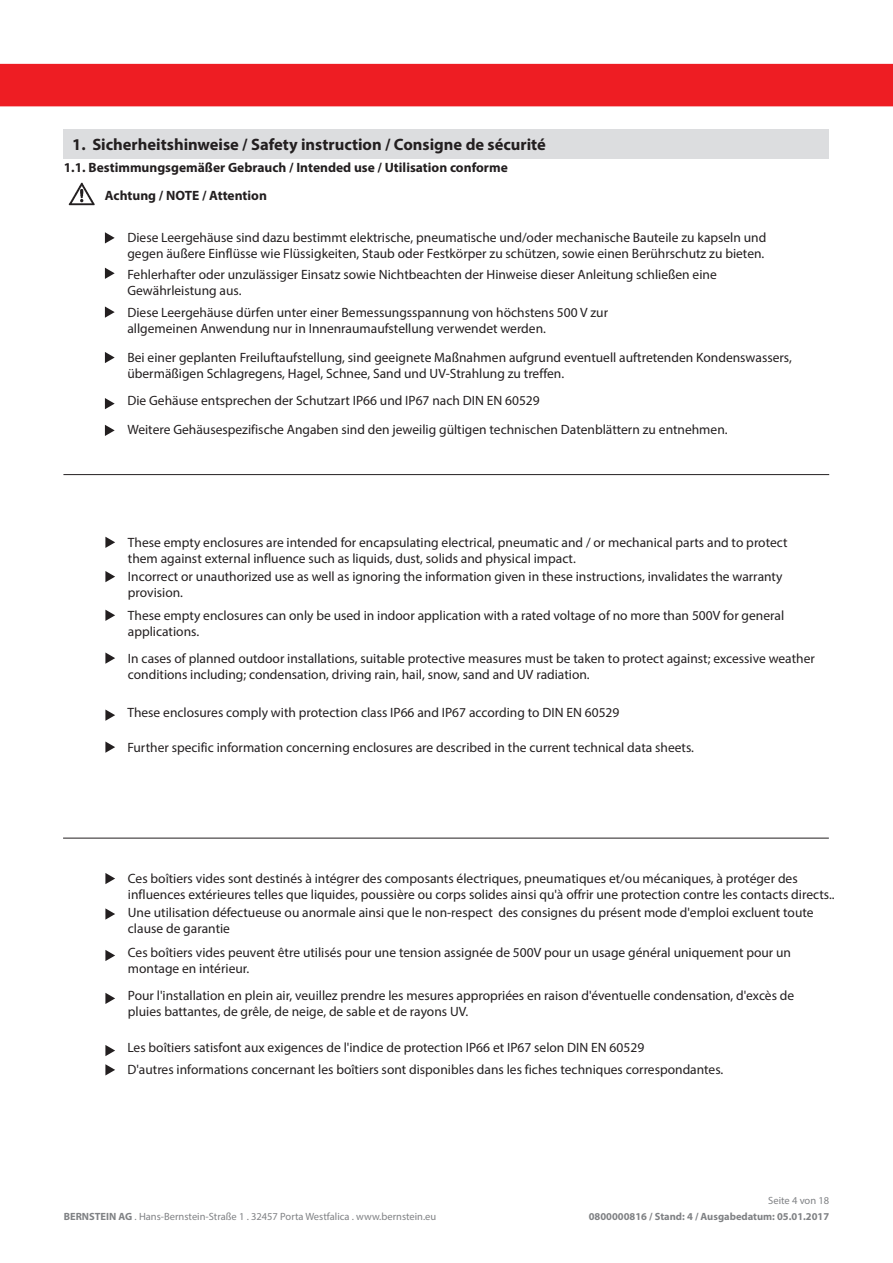
<style>
.page{position:relative;width:893px;height:1263px;background:#fff}
.page>*{position:absolute;margin:0;border:0;box-sizing:border-box;transform-origin:0 0}
.t1{font:700 16.5px "Myriad Pro";color:#231f20}
.t2{font:13.5px/16.2px "Myriad Pro";color:#231f20}
.t3{font:700 13.5px "Myriad Pro";color:#231f20}
.t4{font:10.5px "Myriad Pro";color:#808285}
.t5{font:700 10.5px "Myriad Pro";color:#808285}
.s1{font-weight:700}
</style>
<div class="page">
<div style="left:0;top:64px;width:893px;height:42px;background:#ee1d23"></div>
<div style="left:64px;top:129px;width:765px;height:30px;background:#dcdddf"></div>
<hr style="left:63px;top:474px;width:766px;height:1px;background:#231f20">
<svg style="left:105px;top:268px;width:10px;height:11px"></svg>
<svg style="left:105px;top:232px;width:10px;height:11px"></svg>
<svg style="left:105px;top:306px;width:10px;height:12px"></svg>
<svg style="left:105px;top:352px;width:10px;height:11px"></svg>
<svg style="left:105px;top:398px;width:10px;height:11px"></svg>
<svg style="left:105px;top:425px;width:10px;height:11px"></svg>
<img style="left:68px;top:182px;width:27px;height:23px">
<hr style="left:63px;top:838px;width:766px;height:1px;background:#231f20">
<svg style="left:105px;top:571px;width:10px;height:11px"></svg>
<svg style="left:105px;top:537px;width:10px;height:11px"></svg>
<svg style="left:105px;top:610px;width:10px;height:11px"></svg>
<svg style="left:105px;top:652px;width:10px;height:12px"></svg>
<svg style="left:105px;top:709px;width:10px;height:12px"></svg>
<svg style="left:105px;top:741px;width:10px;height:12px"></svg>
<svg style="left:105px;top:908px;width:10px;height:12px"></svg>
<svg style="left:105px;top:873px;width:10px;height:11px"></svg>
<svg style="left:105px;top:950px;width:10px;height:11px"></svg>
<svg style="left:105px;top:993px;width:10px;height:11px"></svg>
<svg style="left:105px;top:1045px;width:10px;height:11px"></svg>
<svg style="left:105px;top:1064px;width:10px;height:11px"></svg>
<p class="t1" style="left:72px;top:134px;width:475px">1. Sicherheitshinweise / Safety instruction / Consigne de sécurité</p>
<p class="t3" style="left:64px;top:159px;width:445px">1.1. Bestimmungsgemäßer Gebrauch / Intended use / Utilisation conforme</p>
<p class="t3" style="left:105px;top:187px;width:164px">Achtung / NOTE / Attention</p>
<p class="t2" style="left:127px;top:229px;width:640px">Diese Leergehäuse sind dazu bestimmt elektrische, pneumatische und/oder mechanische Bauteile zu kapseln und gegen äußere Einflüsse wie Flüssigkeiten, Staub oder Festkörper zu schützen, sowie einen Berührschutz zu bieten.</p>
<p class="t2" style="left:127px;top:266px;width:591px">Fehlerhafter oder unzulässiger Einsatz sowie Nichtbeachten der Hinweise dieser Anleitung schließen eine<br>Gewährleistung aus.</p>
<p class="t2" style="left:127px;top:304px;width:482px">Diese Leergehäuse dürfen unter einer Bemessungsspannung von höchstens 500 V zur</p>
<p class="t2" style="left:127px;top:320px;width:420px">allgemeinen Anwendung nur in Innenraumaufstellung verwendet werden.</p>
<p class="t2" style="left:127px;top:349px;width:666px">Bei einer geplanten Freiluftaufstellung, sind geeignete Maßnahmen aufgrund eventuell auftretenden Kondenswassers, übermäßigen Schlagregens, Hagel, Schnee, Sand und UV-Strahlung zu treffen.</p>
<p class="t2" style="left:127px;top:392px;width:414px">Die Gehäuse entsprechen der Schutzart IP66 und IP67 nach DIN EN 60529</p>
<p class="t2" style="left:127px;top:422px;width:602px">Weitere Gehäusespezifische Angaben sind den jeweilig gültigen technischen Datenblättern zu entnehmen.</p>
<p class="t2" style="left:128px;top:534px;width:661px">These empty enclosures are intended for encapsulating electrical, pneumatic and / or mechanical parts and to protect them against external influence such as liquids, dust, solids and physical impact.</p>
<p class="t2" style="left:128px;top:568px;width:656px">Incorrect or unauthorized use as well as ignoring the information given in these instructions, invalidates the warranty provision.</p>
<p class="t2" style="left:128px;top:607px;width:658px">These empty enclosures can only be used in indoor application with a rated voltage of no more than 500V for general applications.</p>
<p class="t2" style="left:128px;top:650px;width:688px">In cases of planned outdoor installations, suitable protective measures must be taken to protect against; excessive weather conditions including; condensation, driving rain, hail, snow, sand and UV radiation.</p>
<p class="t2" style="left:127px;top:704px;width:494px">These enclosures comply with protection class IP66 and IP67 according to DIN EN 60529</p>
<p class="t2" style="left:127px;top:739px;width:568px">Further specific information concerning enclosures are described in the current technical data sheets.</p>
<p class="t2" style="left:128px;top:870px;width:708px">Ces boîtiers vides sont destinés à intégrer des composants électriques, pneumatiques et/ou mécaniques, à protéger des influences extérieures telles que liquides, poussière ou corps solides ainsi qu'à offrir une protection contre les contacts directs..</p>
<p class="t2" style="left:128px;top:904px;width:687px">Une utilisation défectueuse ou anormale ainsi que le non-respect des consignes du présent mode d'emploi excluent toute clause de garantie</p>
<p class="t2" style="left:128px;top:944px;width:665px">Ces boîtiers vides peuvent être utilisés pour une tension assignée de 500V pour un usage général uniquement pour un montage en intérieur.</p>
<p class="t2" style="left:128px;top:987px;width:668px">Pour l'installation en plein air, veuillez prendre les mesures appropriées en raison d'éventuelle condensation, d'excès de pluies battantes, de grêle, de neige, de sable et de rayons UV.</p>
<p class="t2" style="left:127px;top:1039px;width:518px">Les boîtiers satisfont aux exigences de l'indice de protection IP66 et IP67 selon DIN EN 60529</p>
<p class="t2" style="left:127px;top:1061px;width:597px">D'autres informations concernant les boîtiers sont disponibles dans les fiches techniques correspondantes.</p>
<p class="t4" style="left:768px;top:1193px;width:63px">Seite 4 von 18</p>
<p class="t4" style="left:64px;top:1210px;width:374px"><span class="s1">BERNSTEIN AG</span> . Hans-Bernstein-Straße 1 . 32457 Porta Westfalica . www.bernstein.eu</p>
<p class="t5" style="left:589px;top:1210px;width:242px">0800000816 / Stand: 4 / Ausgabedatum: 05.01.2017</p>
</div>
